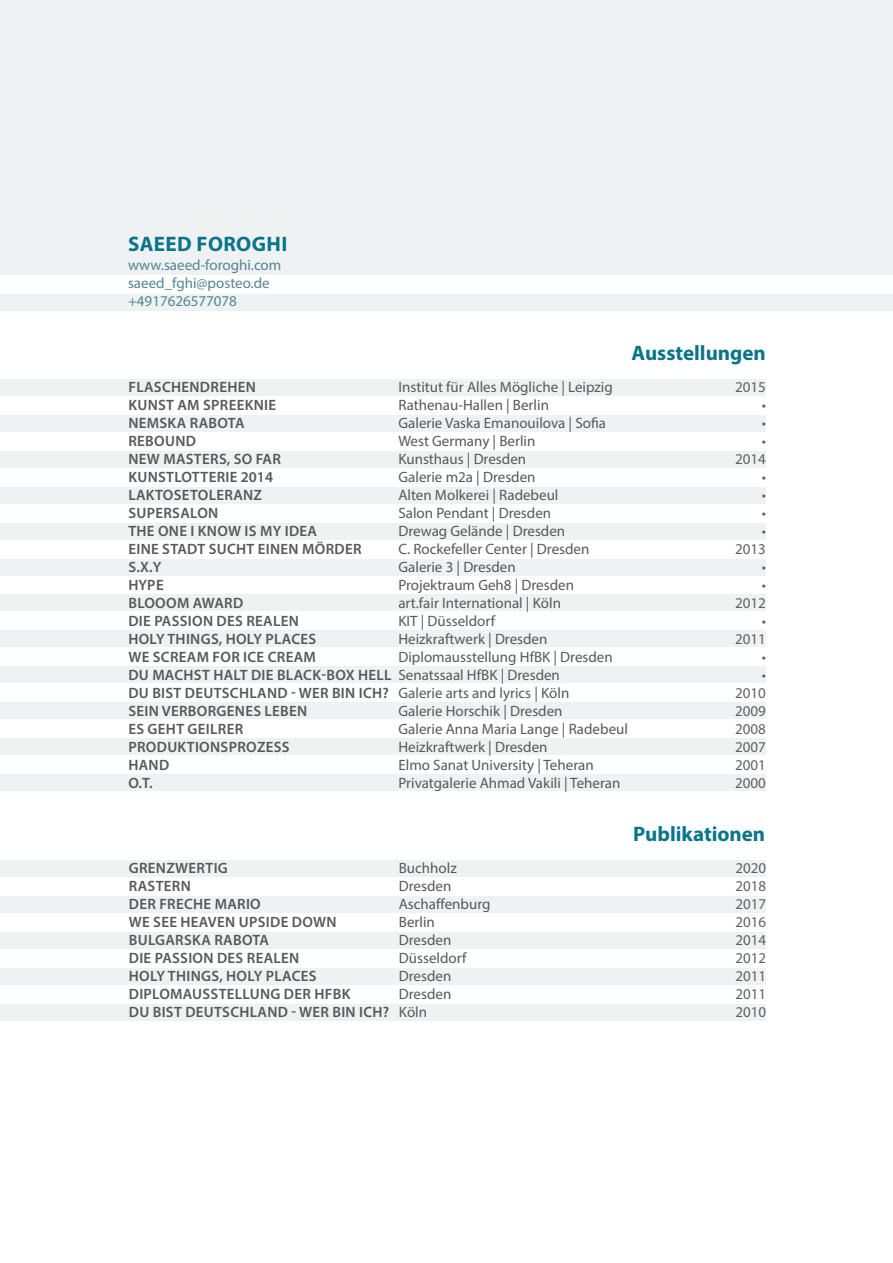
<style>
.page{position:relative;width:893px;height:1263px;background:#fff}
.page>*{position:absolute;margin:0;border:0;box-sizing:border-box;transform-origin:0 0}
.t1{font:700 21px "Myriad Pro";color:#0a7489}
.t2{font:700 21px "Myriad Pro";letter-spacing:.02em;color:#0a7489}
.t3{font:15px "Myriad Pro";color:#57585a}
.t4{font:600 15px "Myriad Pro";letter-spacing:.02em;color:#57585a}
.t5{font:15px/18px "Myriad Pro";color:#606165;text-align:right}
.t6{font:15px/18px "Myriad Pro";color:#538592}
</style>
<div class="page">
<div style="left:1px;top:380px;width:765px;height:16px;background:#eff2f3"></div>
<div style="left:0;top:595px;width:766px;height:16px;background:#eff2f3"></div>
<div style="left:1px;top:861px;width:765px;height:16px;background:#eff2f3"></div>
<div style="left:1px;top:416px;width:765px;height:16px;background:#eff2f3"></div>
<div style="left:0;top:630px;width:766px;height:17px;background:#eff2f3"></div>
<div style="left:1px;top:897px;width:765px;height:16px;background:#eff2f3"></div>
<div style="left:1px;top:451px;width:765px;height:17px;background:#eff2f3"></div>
<div style="left:0;top:666px;width:766px;height:17px;background:#eff2f3"></div>
<div style="left:1px;top:932px;width:765px;height:17px;background:#eff2f3"></div>
<div style="left:0;top:487px;width:766px;height:17px;background:#eff2f3"></div>
<div style="left:0;top:702px;width:765px;height:17px;background:#eff2f3"></div>
<div style="left:1px;top:968px;width:765px;height:17px;background:#eff2f3"></div>
<div style="left:0;top:1004px;width:765px;height:17px;background:#eff2f3"></div>
<div style="left:0;top:523px;width:766px;height:17px;background:#eff2f3"></div>
<div style="left:0;top:738px;width:765px;height:16px;background:#eff2f3"></div>
<div style="left:1px;top:559px;width:765px;height:16px;background:#eff2f3"></div>
<div style="left:0;top:774px;width:766px;height:16px;background:#eff2f3"></div>
<div style="left:0;top:294px;width:893px;height:16px;background:#eff2f3"></div>
<div style="left:0;top:0;width:893px;height:274px;background:#eff2f3"></div>
<h1 class="t2" style="left:128px;top:230px;width:161px">Saeed Foroghi</h1>
<p class="t6" style="left:128px;top:256px;width:155px">www.saeed-foroghi.com saeed_fghi@posteo.de +4917626577078</p>
<h1 class="t1" style="left:631px;top:340px;width:136px">Ausstellungen</h1>
<p class="t4" style="left:128px;top:377px;width:129px">FLASCHENDREHEN</p>
<p class="t3" style="left:398px;top:378px;width:216px">Institut für Alles Mögliche | Leipzig</p>
<p class="t4" style="left:128px;top:395px;width:39px">KUNST</p>
<p class="t4" style="left:203px;top:395px;width:75px">SPREEKNIE</p>
<p class="t4" style="left:178px;top:395px;width:12px">AM</p>
<p class="t3" style="left:398px;top:396px;width:152px">Rathenau-Hallen | Berlin</p>
<p class="t4" style="left:128px;top:413px;width:118px">NEMSKA RABOTA</p>
<p class="t3" style="left:398px;top:414px;width:209px">Galerie Vaska Emanouilova | Sofia</p>
<p class="t4" style="left:128px;top:431px;width:37px">REBOUN</p>
<p class="t4" style="left:186px;top:431px;width:12px">D</p>
<p class="t3" style="left:398px;top:432px;width:138px">West Germany | Berlin</p>
<p class="t4" style="left:163px;top:449px;width:118px">MASTERS, SO FAR</p>
<p class="t4" style="left:128px;top:449px;width:12px">NEW</p>
<p class="t3" style="left:398px;top:450px;width:129px">Kunsthaus | Dresden</p>
<p class="t4" style="left:128px;top:467px;width:146px">KUNSTLOTTERIE 2014</p>
<p class="t3" style="left:398px;top:468px;width:139px">Galerie m a2 | Dresden</p>
<p class="t4" style="left:128px;top:485px;width:125px">LAKTOSETOLERANZ</p>
<p class="t3" style="left:398px;top:486px;width:162px">Alten Molkerei | Radebeul</p>
<p class="t4" style="left:128px;top:503px;width:80px">SUPERSALON</p>
<p class="t3" style="left:398px;top:504px;width:154px">Salon Pendant | Dresden</p>
<p class="t4" style="left:128px;top:521px;width:188px">THE ONE I KNOW IS MY IDEA</p>
<p class="t4" style="left:209px;top:539px;width:154px">SUCHT EINEN MÖRDER</p>
<p class="t4" style="left:128px;top:539px;width:52px">EINE STADT</p>
<p class="t3" style="left:398px;top:522px;width:168px">Drewag Gelände | Dresden</p>
<p class="t3" style="left:398px;top:540px;width:193px">.C Rockefeller Center | Dresden</p>
<p class="t4" style="left:128px;top:557px;width:34px">X.S Y.</p>
<p class="t3" style="left:398px;top:558px;width:119px">Galerie 3 | Dresden</p>
<p class="t4" style="left:128px;top:575px;width:35px">HYPE</p>
<p class="t3" style="left:398px;top:576px;width:177px">Projektraum Geh8 | Dresden</p>
<p class="t4" style="left:128px;top:593px;width:28px">BLOOO</p>
<p class="t4" style="left:177px;top:593px;width:68px">M AWARD</p>
<p class="t3" style="left:398px;top:594px;width:164px">art.fair International | Köln</p>
<p class="t4" style="left:128px;top:611px;width:172px">DIE PASSION DES REALEN</p>
<p class="t3" style="left:398px;top:612px;width:98px">KIT | Düsseldorf</p>
<p class="t4" style="left:128px;top:629px;width:82px">HOLYTHINGS</p>
<p class="t4" style="left:219px;top:629px;width:97px">, HOLY PLACES</p>
<p class="t3" style="left:398px;top:630px;width:151px">Heizkraftwerk | Dresden</p>
<p class="t4" style="left:128px;top:647px;width:71px">WE SCREAM</p>
<p class="t4" style="left:213px;top:647px;width:93px">FOR ICE CREAM</p>
<p class="t3" style="left:398px;top:648px;width:216px">Diplomausstellung HfBK | Dresden</p>
<p class="t3" style="left:398px;top:666px;width:163px">Senatssaal HfBK | Dresden</p>
<p class="t4" style="left:128px;top:665px;width:140px">DU MACH ST HALT DIE</p>
<p class="t4" style="left:277px;top:665px;width:116px">BLACK-BOX HELL</p>
<p class="t4" style="left:128px;top:683px;width:46px">DUBIST</p>
<p class="t4" style="left:185px;top:683px;width:205px">DEUTSCHLAND - WER BIN ICH?</p>
<p class="t3" style="left:398px;top:684px;width:172px">Galerie arts and lyrics | Köln</p>
<p class="t4" style="left:128px;top:701px;width:180px">SEIN VERBORGENES LEBEN</p>
<p class="t3" style="left:398px;top:702px;width:166px">Galerie Horschik | Dresden</p>
<p class="t4" style="left:128px;top:719px;width:9px">ES</p>
<p class="t4" style="left:148px;top:719px;width:97px">GEHT GEILRER</p>
<p class="t3" style="left:398px;top:720px;width:231px">Galerie Anna Maria Lange | Radebeul</p>
<p class="t4" style="left:128px;top:737px;width:154px">PRODUKTIONSPROZESS</p>
<p class="t3" style="left:398px;top:738px;width:151px">Heizkraftwerk | Dresden</p>
<p class="t4" style="left:128px;top:755px;width:41px">HAND</p>
<p class="t3" style="left:398px;top:756px;width:197px">Elmo Sanat University | Teheran</p>
<p class="t4" style="left:128px;top:773px;width:26px">O .T.</p>
<p class="t3" style="left:398px;top:774px;width:223px">Privatgalerie Ahmad Vakili | Teheran</p>
<p class="t5" style="left:735px;top:378px;width:32px">2015 •<br>•<br>•<br>2014 •<br>•<br>•<br>•<br>2013 •<br>•<br>2012 •<br>2011 •<br>•<br>2010<br>2009<br>2008<br>2007<br>2001<br>2000</p>
<h1 class="t1" style="left:633px;top:821px;width:134px">Publikationen</h1>
<p class="t4" style="left:129px;top:858px;width:116px">GRENZWERTIG</p>
<p class="t3" style="left:399px;top:859px;width:59px">Buchholz</p>
<p class="t4" style="left:129px;top:876px;width:10px">RAST</p>
<p class="t4" style="left:164px;top:876px;width:28px">ERN</p>
<p class="t3" style="left:399px;top:877px;width:54px">Dresden</p>
<p class="t4" style="left:129px;top:894px;width:134px">DER FRECHE MARIO</p>
<p class="t3" style="left:399px;top:895px;width:93px">Aschaffenburg</p>
<p class="t4" style="left:129px;top:912px;width:209px">WE SEE HEAVEN UPSIDE DOWN</p>
<p class="t3" style="left:399px;top:913px;width:38px">Berlin</p>
<p class="t4" style="left:129px;top:930px;width:65px">BULGARSKA</p>
<p class="t4" style="left:214px;top:930px;width:10px">RAB</p>
<p class="t4" style="left:242px;top:930px;width:20px">OTA</p>
<p class="t3" style="left:399px;top:931px;width:54px">Dresden</p>
<p class="t4" style="left:129px;top:948px;width:172px">DIE PASSION DES REALEN</p>
<p class="t3" style="left:399px;top:949px;width:69px">Düsseldorf</p>
<p class="t4" style="left:129px;top:966px;width:82px">HOLYTHINGS</p>
<p class="t4" style="left:219px;top:966px;width:97px">, HOLY PLACES</p>
<p class="t3" style="left:399px;top:967px;width:54px">Dresden</p>
<p class="t4" style="left:129px;top:984px;width:223px">DIPLOMAUSSTELLUNG DER HFBK</p>
<p class="t3" style="left:399px;top:985px;width:54px">Dresden</p>
<p class="t4" style="left:129px;top:1002px;width:46px">DUBIST</p>
<p class="t4" style="left:185px;top:1002px;width:205px">DEUTSCHLAND - WER BIN ICH?</p>
<p class="t3" style="left:399px;top:1003px;width:30px">Köln</p>
<p class="t5" style="left:735px;top:859px;width:32px;text-align:justify">2020<br>2018<br>2017<br>2016<br>2014<br>2012<br>2011<br>2011<br>2010</p>
</div>
